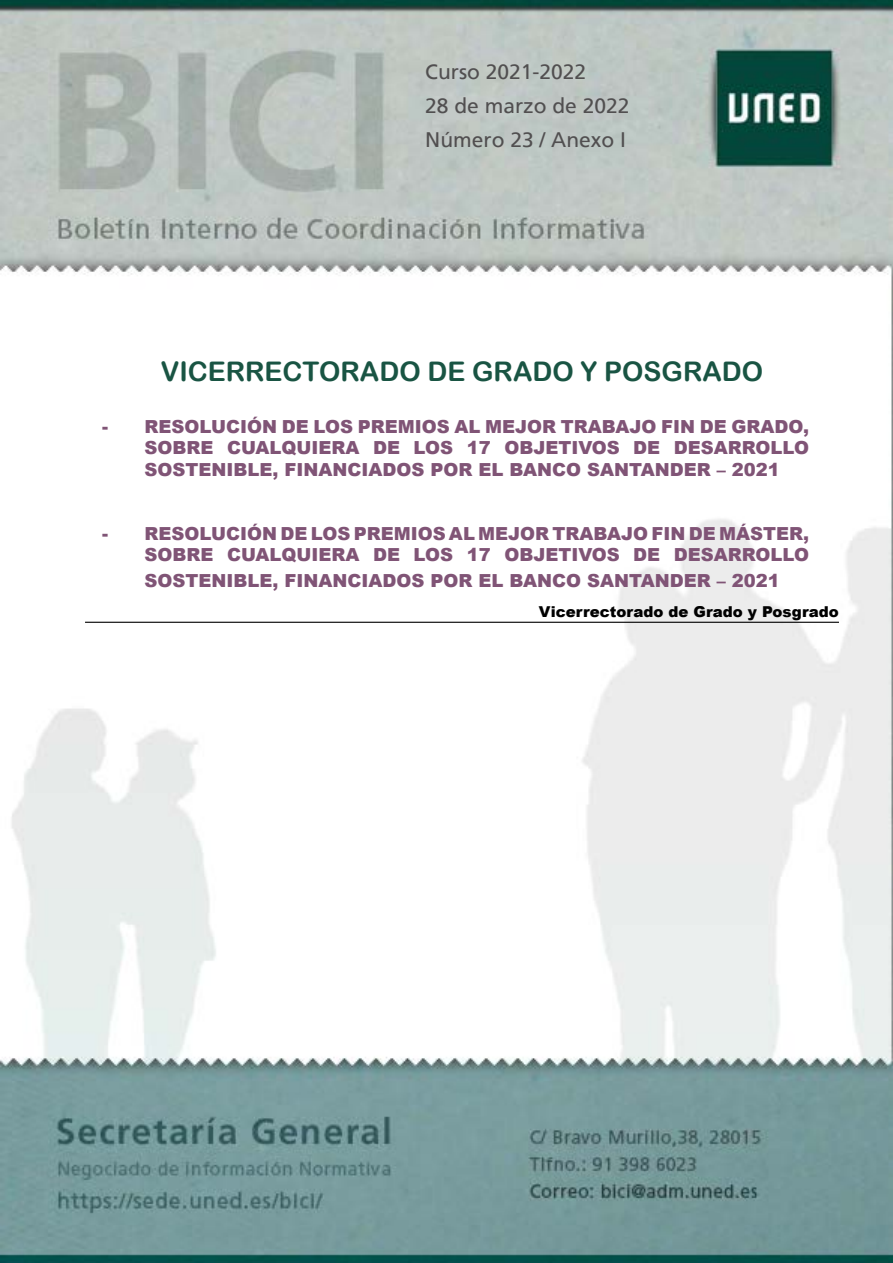
<style>
.page{position:relative;width:893px;height:1263px;background:#fff}
.page>*{position:absolute;margin:0;border:0;box-sizing:border-box;transform-origin:0 0}
.CABECERA{font:27px "Arial Rounded MT Bold";color:#195443}
.t1{font:21px/33.8px "Frutiger";color:#514f50}
.TITULO{font:900 18px/21.6px "Arial";color:#805476;text-align:justify}
.ORIGEN{font:900 15px "Arial";color:#000}
</style>
<div class="page">
<img style="left:0;top:0;width:892px;height:1263px">
<hr style="left:85px;top:622px;width:754px;height:1px;background:#000">
<p class="t1" style="left:425px;top:55px;width:206px">Curso 2021-2022<br>28 de marzo de 2022<br>Número 23 / Anexo I</p>
<p class="CABECERA" style="left:161px;top:356px;width:604px">VICERRECTORADO DE GRADO Y POSGRADO</p>
<p class="TITULO" style="left:145px;top:415px;width:666px;text-indent:-43px">- RESOLUCIÓN DE LOS PREMIOS AL MEJOR TRABAJO FIN DE GRADO, SOBRE CUALQUIERA DE LOS 17 OBJETIVOS DE DESARROLLO SOSTENIBLE, FINANCIADOS POR EL BANCO SANTANDER – 2021</p>
<p class="TITULO" style="left:102px;top:522px;width:709px;text-align:right">- RESOLUCIÓN DE LOS PREMIOS AL MEJOR TRABAJO FIN DE MÁSTER,<br>SOBRE CUALQUIERA DE LOS 17 OBJETIVOS DE DESARROLLO</p>
<p class="TITULO" style="left:145px;top:569px;width:637px">SOSTENIBLE, FINANCIADOS POR EL BANCO SANTANDER – 2021</p>
<p class="ORIGEN" style="left:539px;top:601px;width:302px">Vicerrectorado de Grado y Posgrado</p>
</div>
